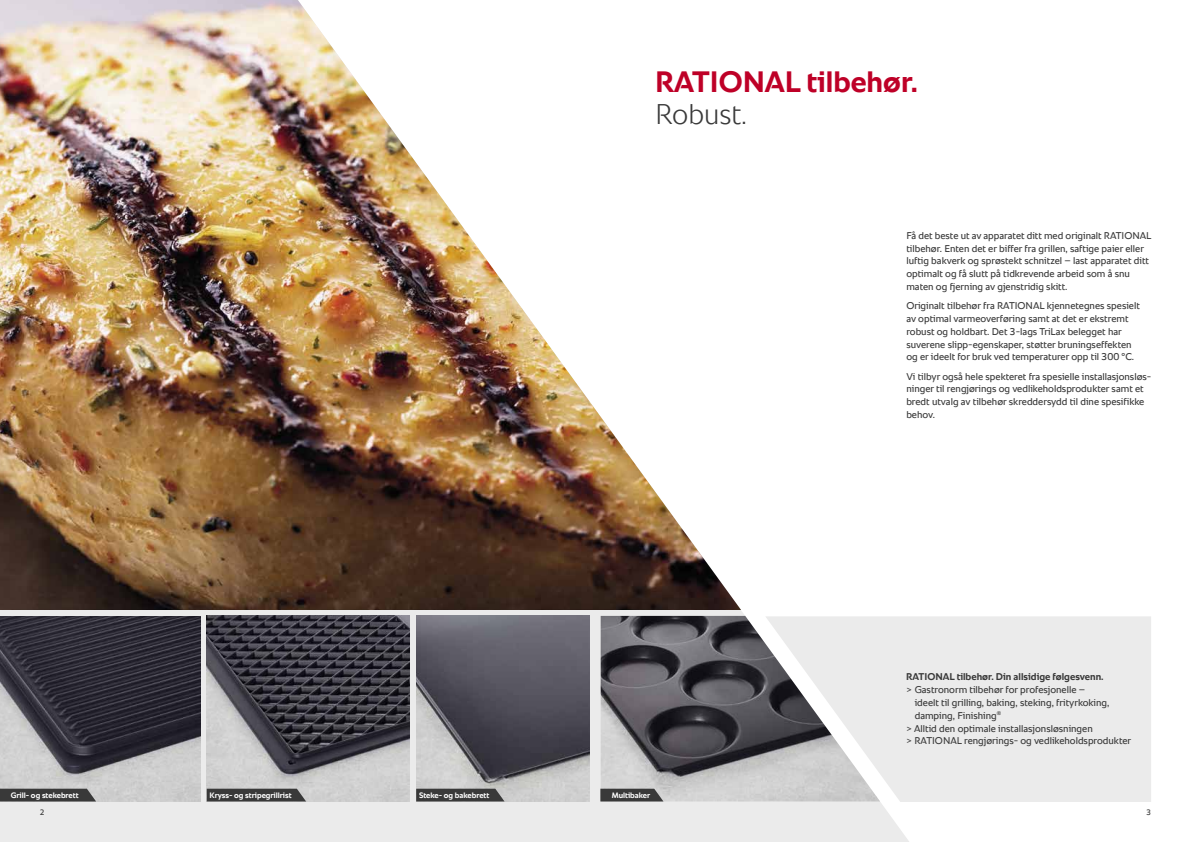
<style>
.page{position:relative;width:1191px;height:842px;background:#fff}
.page>*{position:absolute;margin:0;border:0;box-sizing:border-box;transform-origin:0 0}
.t1{font:700 30px "RATIONAL Sans TT";color:#be0027}
.t2{font:300 29px "RATIONAL Sans TT";color:#393939}
.t3{font:10px/12.8px "RATIONAL Sans TT";color:#393939}
.t4{font:700 10px "RATIONAL Sans TT";color:#393939}
.t5{font:700 8px "RATIONAL Sans TT";color:#fff}
.t6{font:8px "RATIONAL Sans TT";color:#393939}
</style>
<div class="page">
<div style="left:0;top:610px;width:909px;height:232px;background:#ebebeb"></div>
<img style="left:0;top:616px;width:201px;height:186px">
<img style="left:416px;top:616px;width:173px;height:185px">
<img style="left:207px;top:616px;width:203px;height:185px">
<svg style="left:0;top:789px;width:96px;height:12px"></svg>
<img style="left:600px;top:616px;width:165px;height:185px">
<svg style="left:207px;top:789px;width:99px;height:12px"></svg>
<svg style="left:416px;top:789px;width:88px;height:12px"></svg>
<svg style="left:600px;top:789px;width:63px;height:12px"></svg>
<svg style="left:765px;top:616px;width:386px;height:186px;background:#e0e0e0"></svg>
<img style="left:0;top:0;width:741px;height:610px">
<h1 class="t1" style="left:655px;top:60px;width:264px">RATIONAL tilbehør.</h1>
<h2 class="t2" style="left:655px;top:93px;width:94px">Robust.</h2>
<p class="t3" style="left:906px;top:229px;width:247px">Få det beste ut av apparatet ditt med originalt RATIONAL tilbehør. Enten det er biffer fra grillen, saftige paier eller luftig bakverk og sprøstekt schnitzel – last apparatet ditt optimalt og få slutt på tidkrevende arbeid som å snu maten og fjerning av gjenstridig skitt.</p>
<p class="t3" style="left:906px;top:299px;width:235px">Originalt tilbehør fra RATIONAL kjennetegnes spesielt av optimal varmeoverføring samt at det er ekstremt robust og holdbart. Det 3-lags TriLax belegget har suverene slipp-egenskaper, støtter bruningseffekten og er ideelt for bruk ved temperaturer opp til 300 °C.</p>
<p class="t3" style="left:906px;top:370px;width:246px">Vi tilbyr også hele spekteret fra spesielle installasjonsløs&shy;ninger til rengjørings og vedlikeholdsprodukter samt et bredt utvalg av tilbehør skreddersydd til dine spesifikke behov.</p>
<p class="t5" style="left:11px;top:790px;width:69px">Grill- og stekebrett</p>
<p class="t5" style="left:210px;top:790px;width:84px">Kryss- og stripegrillrist</p>
<p class="t5" style="left:419px;top:790px;width:72px">Steke- og bakebrett</p>
<p class="t5" style="left:612px;top:790px;width:40px">Multibaker</p>
<p class="t4" style="left:906px;top:670px;width:199px">RATIONAL tilbehør. Din allsidige følgesvenn.</p>
<p class="t3" style="left:906px;top:683px;width:180px">&gt; Gastronorm tilbehør for profesjonelle –</p>
<p class="t3" style="left:914px;top:696px;width:196px">ideelt til grilling, baking, steking, frityrkoking,</p>
<p class="t3" style="left:914px;top:709px;width:88px">damping, Finishing<sup>®</sup></p>
<p class="t3" style="left:906px;top:722px;width:188px">&gt; Alltid den optimale installasjonsløsningen</p>
<p class="t3" style="left:906px;top:735px;width:226px">&gt; RATIONAL rengjørings- og vedlikeholdsprodukter</p>
<p class="t6" style="left:40px;top:806px;width:6px">2</p>
<p class="t6" style="left:1146px;top:806px;width:6px">3</p>
</div>
